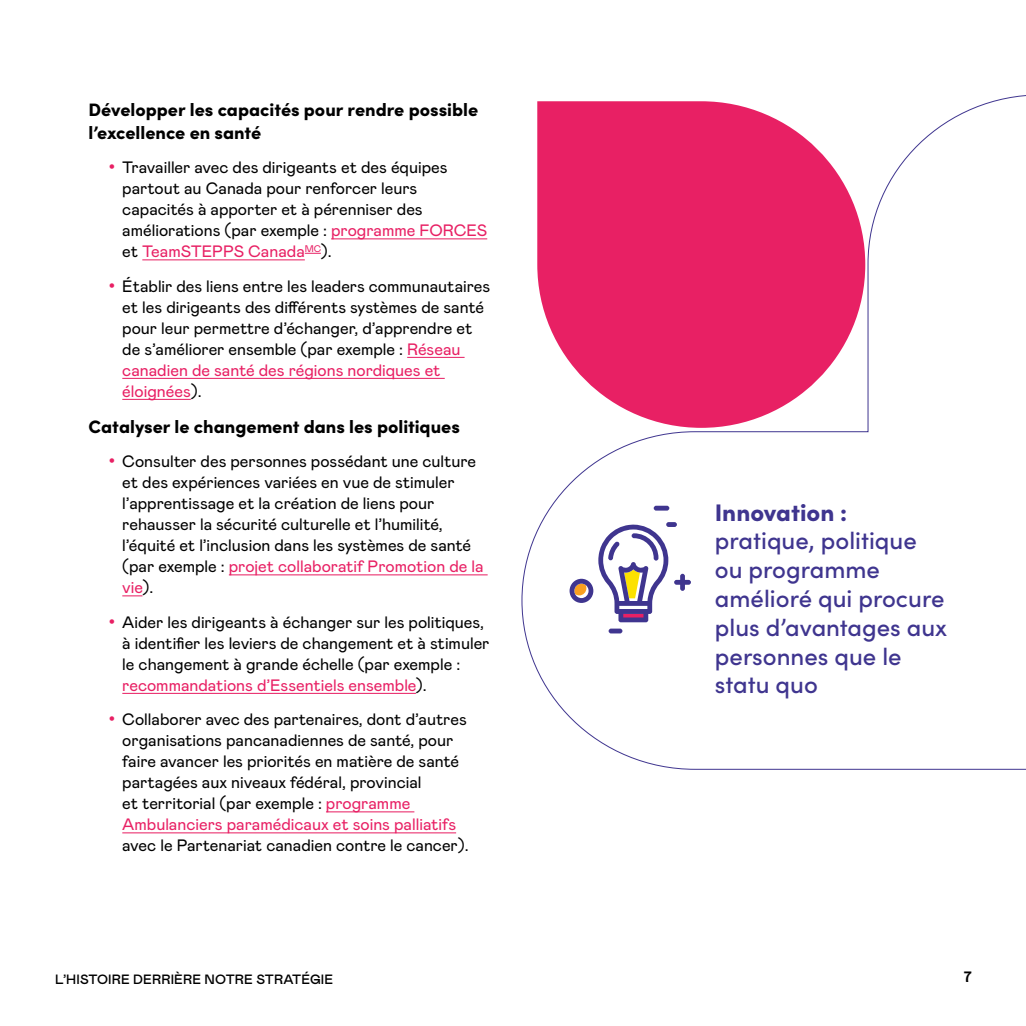
<style>
.page{position:relative;width:1026px;height:1026px;background:#fff}
.page>*{position:absolute;margin:0;border:0;box-sizing:border-box;transform-origin:0 0}
.H2_sub_F{font:500 24px/28.8px "Sofia Pro";color:#3f358f}
.Subheadline_black_F{font:900 18px/22.5px "Sofia Pro";color:#000}
.List_-_bullets_-_lev{font:16.5px/21px "Mabry Pro";color:#000}
.t1{font:700 15px "Mabry Pro";color:#000}
.t2{font:500 13.5px "Mabry Pro";letter-spacing:.01em;color:#000}
.s1{font-family:"Arial";font-size:18px;color:#e82064}
.s2{color:#e82064}
.s3{font-weight:900}
</style>
<div class="page">
<hr style="left:331px;top:238px;width:156px;height:1px;background:#e82064">
<hr style="left:142px;top:259px;width:163px;height:1px;background:#e82064">
<svg style="left:305px;top:253px;width:16px;height:1px"></svg>
<hr style="left:407px;top:357px;width:58px;height:1px;background:#e82064">
<hr style="left:122px;top:378px;width:323px;height:1px;background:#e82064">
<hr style="left:122px;top:399px;width:69px;height:1px;background:#e82064">
<hr style="left:229px;top:574px;width:259px;height:1px;background:#e82064">
<svg style="left:122px;top:595px;width:21px;height:1px"></svg>
<hr style="left:122px;top:693px;width:294px;height:1px;background:#e82064">
<hr style="left:326px;top:811px;width:88px;height:1px;background:#e82064">
<hr style="left:122px;top:832px;width:334px;height:1px;background:#e82064">
<svg style="left:521px;top:95px;width:505px;height:675px"></svg>
<svg style="left:537px;top:101px;width:328px;height:327px;fill:#e82064"></svg>
<div style="left:654px;top:506px;width:15px;height:5px;background:#3f358f;border-radius:2px"></div>
<div style="left:666px;top:522px;width:11px;height:5px;background:#3f358f;border-radius:2px"></div>
<hr style="left:609px;top:629px;width:13px;height:4px;background:#3f358f;border-radius:2px">
<svg style="left:570px;top:525px;width:121px;height:97px"></svg>
<p class="Subheadline_black_F" style="left:89px;top:97px;width:391px">Développer les capacités pour rendre possible l’excellence en santé</p>
<p class="List_-_bullets_-_lev" style="left:122px;top:156px;width:366px;text-indent:-14px"><span class="s1">•</span> Travailler avec des dirigeants et des équipes partout au Canada pour renforcer leurs capacités à apporter et à pérenniser des améliorations (par exemple : <span class="s2">programme FORCES </span>et <span class="s2">TeamSTEPPS Canada</span><sup>MC</sup>).</p>
<p class="List_-_bullets_-_lev" style="left:122px;top:275px;width:370px;text-indent:-14px"><span class="s1">•</span> Établir des liens entre les leaders communautaires et les dirigeants des différents systèmes de santé pour leur permettre d’échanger, d’apprendre et de s’améliorer ensemble (par exemple : <span class="s2">Réseau canadien de santé des régions nordiques et éloignées</span>).</p>
<p class="Subheadline_black_F" style="left:89px;top:414px;width:373px">Catalyser le changement dans les politiques</p>
<p class="List_-_bullets_-_lev" style="left:122px;top:450px;width:363px;text-indent:-14px"><span class="s1">•</span> Consulter des personnes possédant une culture et des expériences variées en vue de stimuler l’apprentissage et la création de liens pour rehausser la sécurité culturelle et l’humilité, l’équité et l’inclusion dans les systèmes de santé (par exemple : <span class="s2">projet collaboratif Promotion de la vie</span>).</p>
<p class="List_-_bullets_-_lev" style="left:122px;top:611px;width:369px;text-indent:-14px"><span class="s1">•</span> Aider les dirigeants à échanger sur les politiques, à identifier les leviers de changement et à stimuler le changement à grande échelle (par exemple : <span class="s2">recommandations d’Essentiels ensemble</span>).</p>
<p class="List_-_bullets_-_lev" style="left:122px;top:708px;width:348px;text-indent:-14px"><span class="s1">•</span> Collaborer avec des partenaires, dont d’autres organisations pancanadiennes de santé, pour faire avancer les priorités en matière de santé partagées aux niveaux fédéral, provincial<br>et territorial (par exemple : <span class="s2">programme Ambulanciers paramédicaux et soins palliatifs </span>avec le Partenariat canadien contre le cancer).</p>
<h2 class="H2_sub_F" style="left:715px;top:496px;width:234px"><span class="s3">Innovation : </span>pratique, politique ou programme amélioré qui procure plus d’avantages aux personnes que le statu quo</h2>
<p class="t2" style="left:55px;top:969px;width:280px">L’HISTOIRE DERRIÈRE NOTRE STRATÉGIE</p>
<p class="t1" style="left:964px;top:966px;width:10px">7</p>
</div>
